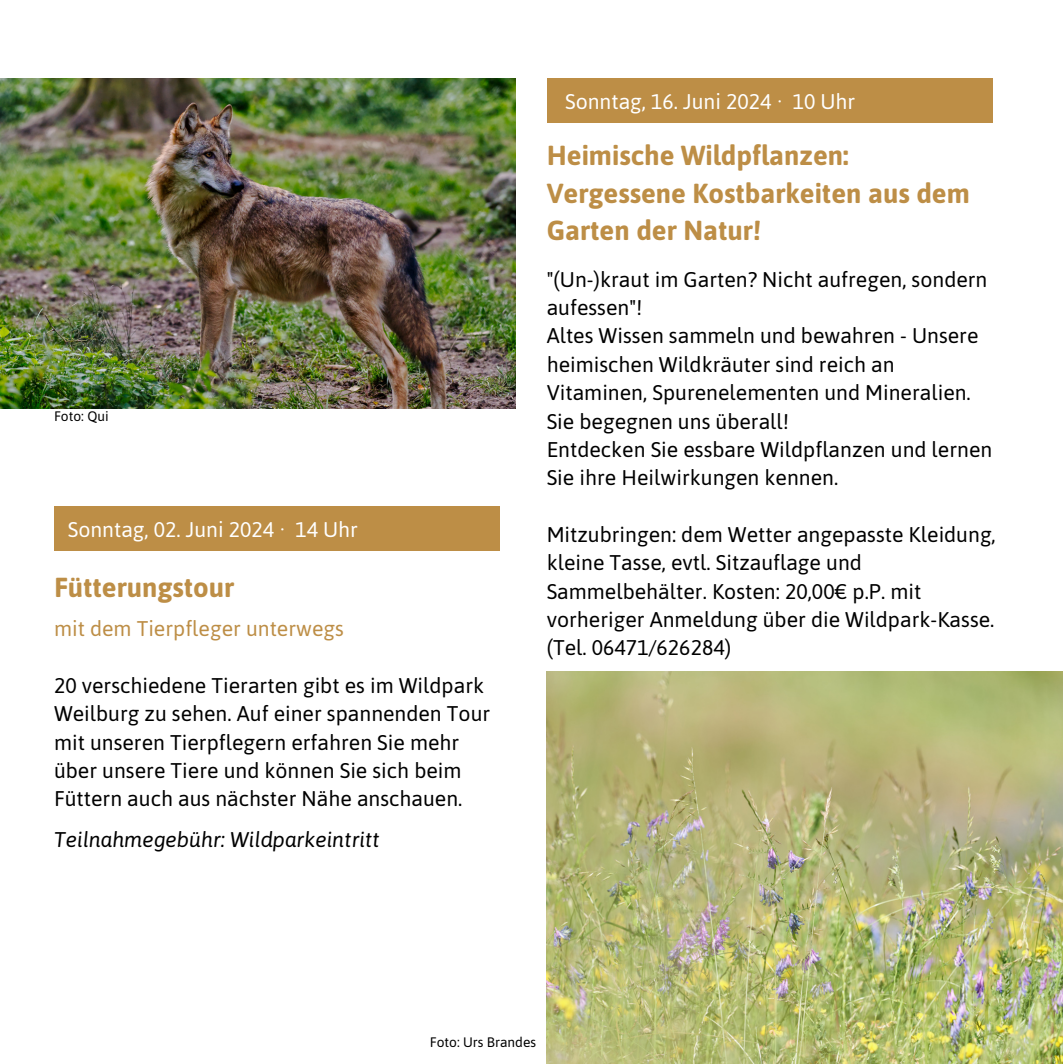
<style>
.page{position:relative;width:1063px;height:1064px;background:#fff}
.page>*{position:absolute;margin:0;border:0;box-sizing:border-box;transform-origin:0 0}
.t1{font:700 27.5px/37.5px "Asap";color:#bd8e46}
.t2{font:21.25px/28.2px "Asap";color:#000}
.t3{font:21.25px "Asap";color:#fff}
.t4{font:italic 21.25px "Asap";color:#000}
.t5{font:21.25px "Asap";color:#bd8e46}
.t6{font:13.75px "Asap";color:#000}
</style>
<div class="page">
<img style="left:0;top:78px;width:516px;height:330px">
<img style="left:546px;top:671px;width:517px;height:392px">
<div style="left:54px;top:506px;width:446px;height:45px;background:#bd8e46"></div>
<div style="left:546px;top:78px;width:446px;height:45px;background:#bd8e46"></div>
<p class="t6" style="left:54px;top:408px;width:56px">Foto: Qui</p>
<p class="t3" style="left:68px;top:515px;width:292px">Sonntag, 02. Juni 2024 · 14 Uhr</p>
<p class="t1" style="left:54px;top:568px;width:182px">Fütterungstour</p>
<p class="t5" style="left:54px;top:614px;width:291px">mit dem Tierpfleger unterwegs</p>
<p class="t2" style="left:54px;top:671px;width:438px">20 verschiedene Tierarten gibt es im Wildpark Weilburg zu sehen. Auf einer spannenden Tour mit unseren Tierpflegern erfahren Sie mehr über unsere Tiere und können Sie sich beim Füttern auch aus nächster Nähe anschauen.</p>
<p class="t4" style="left:54px;top:827px;width:327px">Teilnahmegebühr: Wildparkeintritt</p>
<p class="t3" style="left:565px;top:87px;width:292px">Sonntag, 16. Juni 2024 · 10 Uhr</p>
<p class="t1" style="left:546px;top:136px;width:425px">Heimische Wildpflanzen:<br>Vergessene Kostbarkeiten aus dem<br>Garten der Natur!</p>
<p class="t2" style="left:546px;top:265px;width:442px">"(Un-)kraut im Garten? Nicht aufregen, sondern aufessen"!</p>
<p class="t2" style="left:546px;top:321px;width:433px">Altes Wissen sammeln und bewahren - Unsere heimischen Wildkräuter sind reich an Vitaminen, Spurenelementen und Mineralien.<br>Sie begegnen uns überall!</p>
<p class="t2" style="left:546px;top:435px;width:447px">Entdecken Sie essbare Wildpflanzen und lernen<br>Sie ihre Heilwirkungen kennen.</p>
<p class="t2" style="left:546px;top:520px;width:450px">Mitzubringen: dem Wetter angepasste Kleidung, kleine Tasse, evtl. Sitzauflage und Sammelbehälter. Kosten: 20,00€ p.P. mit vorheriger Anmeldung über die Wildpark-Kasse. (Tel. 06471/626284)</p>
<p class="t6" style="left:430px;top:1034px;width:108px">Foto: Urs Brandes</p>
</div>
